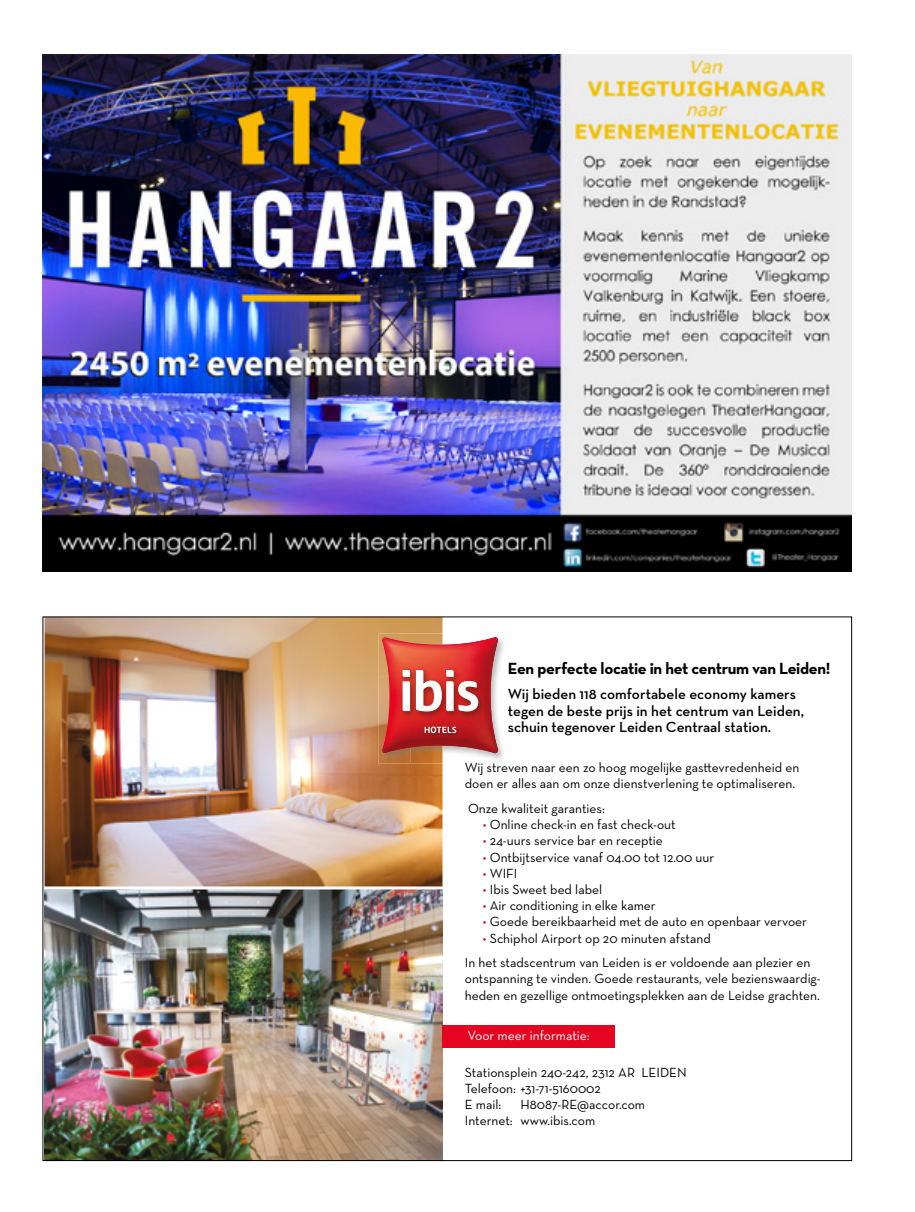
<style>
.page{position:relative;width:915px;height:1212px;background:#fff}
.page>*{position:absolute;margin:0;border:0;box-sizing:border-box;transform-origin:0 0}
.t1{font:700 16.5px "Neutraface Text";letter-spacing:-.02em;color:#000}
.t2{font:600 15px/16.5px "Neutraface Text";color:#000}
.t3{font:13.5px/16.2px "Neutraface Text";color:#000}
.t4{font:13.5px "Neutraface Text";color:#fff}
.s1{color:#e40521}
</style>
<div class="page">
<img style="left:43px;top:54px;width:807px;height:517px">
<img style="left:45px;top:618px;width:397px;height:268px">
<img style="left:378px;top:633px;width:126px;height:44px">
<img style="left:475px;top:729px;width:29px;height:31px">
<img style="left:410px;top:753px;width:65px;height:10px">
<img style="left:378px;top:677px;width:32px;height:86px">
<svg style="left:382px;top:637px;width:116px;height:116px;background:#d05954"></svg>
<img style="left:45px;top:889px;width:397px;height:270px">
<div style="left:442px;top:1025px;width:172px;height:22px;background:#e40521"></div>
<p class="t1" style="left:507px;top:658px;width:324px">Een perfecte locatie in het centrum van Leiden!</p>
<p class="t2" style="left:507px;top:686px;width:297px">Wij bieden 118 comfortabele economy kamers tegen de beste prijs in het centrum van Leiden, schuin tegenover Leiden Centraal station.</p>
<p class="t3" style="left:464px;top:759px;width:336px">Wij streven naar een zo hoog mogelijke gas evredenheid en doen er alles aan om onze dienstverlening te optimaliseren.</p>
<p class="t3" style="left:468px;top:800px;width:138px">Onze kwaliteit garanties:</p>
<p class="t3" style="left:482px;top:816px;width:194px"><span class="s1">•</span> Online check-in en fast check-out</p>
<p class="t3" style="left:482px;top:832px;width:181px"><span class="s1">•</span> 24-uurs service bar en receptie</p>
<p class="t3" style="left:482px;top:848px;width:233px"><span class="s1">•</span> Ontbijtservice vanaf 04.00 tot 12.00 uur</p>
<p class="t3" style="left:482px;top:865px;width:36px"><span class="s1">•</span> WIFI</p>
<p class="t3" style="left:482px;top:881px;width:121px"><span class="s1">•</span> Ibis Sweet bed label</p>
<p class="t3" style="left:482px;top:897px;width:174px"><span class="s1">•</span> Air conditioning in elke kamer</p>
<p class="t3" style="left:482px;top:913px;width:325px"><span class="s1">•</span> Goede bereikbaarheid met de auto en openbaar vervoer</p>
<p class="t3" style="left:464px;top:925px;width:347px;line-height:24.8px;text-indent:18px"><span class="s1">•</span> Schiphol Airport op 20 minuten afstand<br>In het stadscentrum van Leiden is er voldoende aan plezier en</p>
<p class="t3" style="left:464px;top:970px;width:357px">ontspanning te vinden. Goede restaurants, vele bezienswaardig&shy;heden en gezellige ontmoetingsplekken aan de Leidse grachten.</p>
<p class="t4" style="left:467px;top:1027px;width:124px">Voor meer informatie:</p>
<p class="t3" style="left:464px;top:1064px;width:223px">Stationsplein 240-242, 2312 AR LEIDEN<br>Telefoon: +31-71-5160002<br>E mail:</p>
<p class="t3" style="left:464px;top:1096px;width:182px;text-indent:55px">H8087-RE@accor.com<br>Internet: www.ibis.com</p>
</div>
